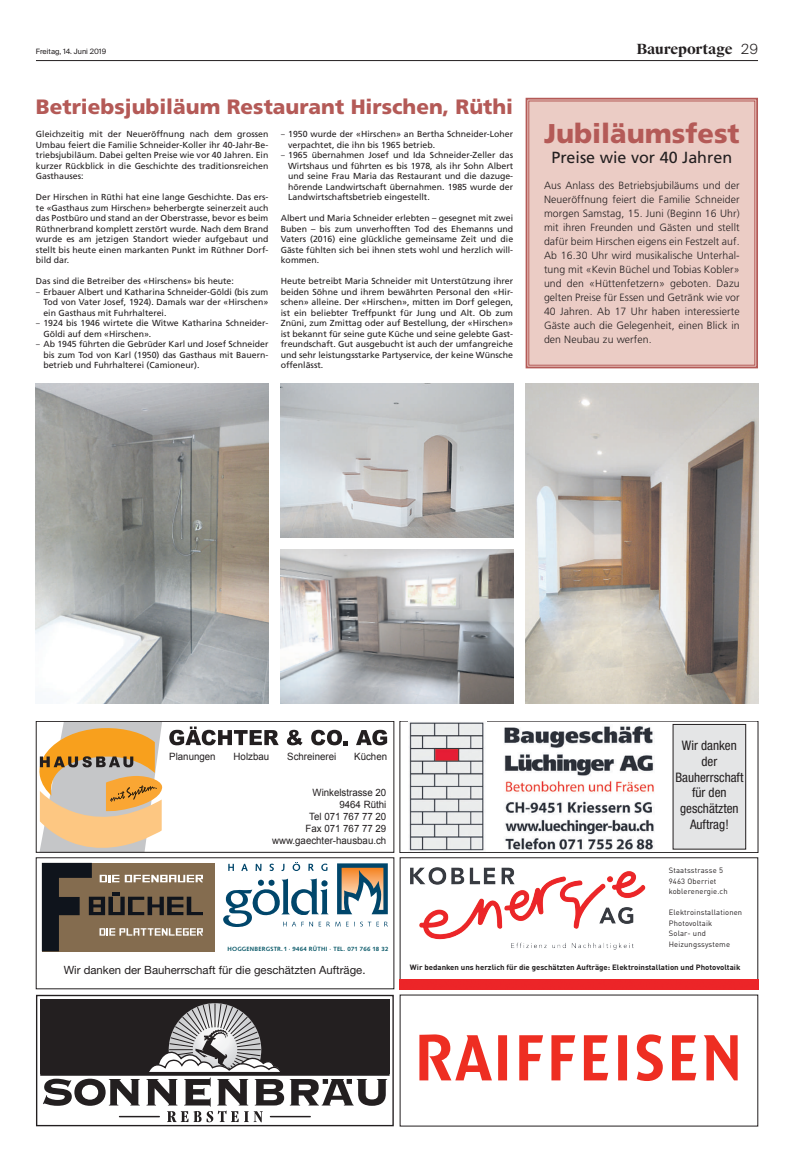
<style>
.page{position:relative;width:794px;height:1166px;background:#fff}
.page>*{position:absolute;margin:0;border:0;box-sizing:border-box;transform-origin:0 0}
.t1{font:900 27.12px "Frutiger";color:#b45a57}
.t2{font:900 20.74px "Frutiger";color:#b45a57}
.t3{font:16.1px "Frutiger";color:#231f20}
.t4{font:700 14px "Suisse Works";letter-spacing:-.01em;color:#231f20}
.t5{font:condensed 13.12px/15.8px "Helvetica Neue";color:#231f20;text-align:center}
.t6{font:11.38px "Helvetica Neue";color:#231f20}
.t7{font:300 10.5px/14px "Frutiger";letter-spacing:.01em;color:#231f20;text-align:justify}
.t8{font:10.06px/12.1px "Arial";color:#231f20;text-align:right}
.t9{font:8.75px/10.5px "Frutiger";color:#231f20;text-align:justify}
.t10{font:7.61px/10.5px "DIN Pro";letter-spacing:.02em;color:#231f20}
.t11{font:700 7.61px "DIN Pro";color:#231f20}
.t12{font:7.35px "Suisse Intl";color:#231f20}
.t13{font:700 6.12px "Syntax";letter-spacing:.04em;color:#005363}
.s1{font-family:"Suisse Intl";font-weight:300}
.s2{font-family:"Myriad Pro"}
</style>
<div class="page">
<hr style="left:36px;top:60px;width:722px;height:1px;background:#231f20">
<svg style="left:39px;top:723px;width:240px;height:127px"></svg>
<svg style="left:287px;top:730px;width:16px;height:15px"></svg>
<svg style="left:311px;top:730px;width:37px;height:15px"></svg>
<svg style="left:356px;top:730px;width:31px;height:15px"></svg>
<div style="left:36px;top:721px;width:358px;height:131px;border:1px solid #231f20"></div>
<div style="left:40px;top:999px;width:349px;height:74px;background:#231f20"></div>
<svg style="left:43px;top:1078px;width:97px;height:28px"></svg>
<svg style="left:290px;top:1079px;width:97px;height:27px"></svg>
<hr style="left:120px;top:1116px;width:39px;height:1px;background:#231f20">
<hr style="left:270px;top:1116px;width:40px;height:1px;background:#231f20">
<svg style="left:146px;top:1003px;width:138px;height:119px"></svg>
<svg style="left:40px;top:1072px;width:349px;height:4px"></svg>
<div style="left:36px;top:995px;width:358px;height:131px;border:1px solid #231f20"></div>
<img style="left:404px;top:858px;width:242px;height:92px">
<div style="left:400px;top:979px;width:358px;height:10px;background:#ec2528"></div>
<img style="left:409px;top:722px;width:75px;height:129px">
<img style="left:504px;top:726px;width:150px;height:124px">
<div style="left:673px;top:724px;width:72px;height:125px;background:#e4e5e6"></div>
<div style="left:672px;top:724px;width:74px;height:125px;border:1px solid #231f20"></div>
<div style="left:42px;top:863px;width:173px;height:88px;background:#846c4f"></div>
<svg style="left:42px;top:863px;width:161px;height:88px"></svg>
<svg style="left:223px;top:862px;width:165px;height:65px"></svg>
<div style="left:525px;top:97px;width:233px;height:272px;background:#ebccc5"></div>
<div style="left:528px;top:101px;width:227px;height:264px;border:1px solid #b45a57"></div>
<svg style="left:419px;top:1034px;width:318px;height:47px"></svg>
<img style="left:36px;top:383px;width:232px;height:320px">
<img style="left:281px;top:383px;width:232px;height:154px">
<img style="left:525px;top:383px;width:233px;height:320px">
<img style="left:281px;top:549px;width:232px;height:154px">
<p class="t12" style="left:36px;top:47px;width:72px">Freitag, 14. Juni 2019</p>
<h3 class="t4" style="left:636px;top:41px;width:123px">Baureportage <span class="s1">29</span></h3>
<h2 class="t2" style="left:36px;top:95px;width:479px">Betriebsjubiläum Restaurant Hirschen, Rüthi</h2>
<p class="t9" style="left:36px;top:129px;width:234px">Gleichzeitig mit der Neueröffnung nach dem grossen Umbau feiert die Familie Schneider-Koller ihr 40-Jahr-Be&shy;triebsjubiläum. Dabei gelten Preise wie vor 40 Jahren. Ein kurzer Rückblick in die Geschichte des traditionsreichen Gasthauses:</p>
<p class="t9" style="left:36px;top:192px;width:234px">Der Hirschen in Rüthi hat eine lange Geschichte. Das ers&shy;te «Gasthaus zum Hirschen» beherbergte seinerzeit auch das Postbüro und stand an der Oberstrasse, bevor es beim Rüthnerbrand komplett zerstört wurde. Nach dem Brand wurde es am jetzigen Standort wieder aufgebaut und stellt bis heute einen markanten Punkt im Rüthner Dorf&shy;bild dar.</p>
<p class="t9" style="left:36px;top:276px;width:199px">Das sind die Betreiber des «Hirschens» bis heute:</p>
<p class="t9" style="left:43px;top:287px;width:226px;text-indent:-7px"><span class="s2">–</span> Erbauer Albert und Katharina Schneider-Göldi (bis zum Tod von Vater Josef, 1924). Damals war der «Hirschen» ein Gasthaus mit Fuhrhalterei.</p>
<p class="t9" style="left:43px;top:318px;width:226px;text-indent:-7px"><span class="s2">–</span> 1924 bis 1946 wirtete die Witwe Katharina Schneider-<br>Göldi auf dem «Hirschen».</p>
<p class="t9" style="left:43px;top:339px;width:226px;text-indent:-7px"><span class="s2">–</span> Ab 1945 führten die Gebrüder Karl und Josef Schneider bis zum Tod von Karl (1950) das Gasthaus mit Bauern&shy;betrieb und Fuhrhalterei (Camioneur).</p>
<p class="t9" style="left:288px;top:129px;width:226px;text-indent:-7px"><span class="s2">–</span> 1950 wurde der «Hirschen» an Bertha Schneider-Loher verpachtet, die ihn bis 1965 betrieb.</p>
<p class="t9" style="left:288px;top:150px;width:226px;text-indent:-7px"><span class="s2">–</span> 1965 übernahmen Josef und Ida Schneider-Zeller das Wirtshaus und führten es bis 1978, als ihr Sohn Albert und seine Frau Maria das Restaurant und die dazuge&shy;hörende Landwirtschaft übernahmen. 1985 wurde der Landwirtschaftsbetrieb eingestellt.</p>
<p class="t9" style="left:281px;top:213px;width:234px">Albert und Maria Schneider erlebten – gesegnet mit zwei Buben – bis zum unverhofften Tod des Ehemanns und Vaters (2016) eine glückliche gemeinsame Zeit und die Gäste fühlten sich bei ihnen stets wohl und herzlich will&shy;kommen.</p>
<p class="t9" style="left:281px;top:276px;width:234px">Heute betreibt Maria Schneider mit Unterstützung ihrer beiden Söhne und ihrem bewährten Personal den «Hir&shy;schen» alleine. Der «Hirschen», mitten im Dorf gelegen, ist ein beliebter Treffpunkt für Jung und Alt. Ob zum Znüni, zum Zmittag oder auf Bestellung, der «Hirschen» ist bekannt für seine gute Küche und seine gelebte Gast&shy;freundschaft. Gut ausgebucht ist auch der umfangreiche und sehr leistungsstarke Partyservice, der keine Wünsche offenlässt.</p>
<h1 class="t1" style="left:544px;top:117px;width:197px">Jubiläumsfest</h1>
<h3 class="t3" style="left:551px;top:148px;width:182px">Preise wie vor 40 Jahren</h3>
<p class="t7" style="left:544px;top:179px;width:197px">Aus Anlass des Betriebsjubiläums und der Neueröffnung feiert die Familie Schneider morgen Samstag, 15. Juni (Beginn 16 Uhr) mit ihren Freunden und Gästen und stellt dafür beim Hirschen eigens ein Festzelt auf.<br>Ab 16.30 Uhr wird musikalische Unterhal&shy;tung mit «Kevin Büchel und Tobias Kobler» und den «Hüttenfetzern» geboten. Dazu gelten Preise für Essen und Getränk wie vor 40 Jahren. Ab 17 Uhr haben interessierte Gäste auch die Gelegenheit, einen Blick in den Neubau zu werfen.</p>
<p class="t8" style="left:169px;top:750px;width:48px">Planungen</p>
<p class="t8" style="left:234px;top:750px;width:37px">Holzbau</p>
<p class="t8" style="left:287px;top:750px;width:51px">Schreinerei</p>
<p class="t8" style="left:354px;top:750px;width:34px">Küchen</p>
<p class="t8" style="left:272px;top:786px;width:116px">Winkelstrasse 20<br>9464 Rüthi<br>Tel 071 767 77 20<br>Fax 071 767 77 29 www.gaechter-hausbau.ch</p>
<h3 class="t5" style="left:675px;top:737px;width:70px">Wir danken der<br>Bauherrschaft für den geschätzten<br>Auftrag!</h3>
<p class="t13" style="left:227px;top:945px;width:162px">HOGGENBERGSTR.1 · 9464 RÜTHI · TEL. 071 766 18 32</p>
<h3 class="t6" style="left:64px;top:963px;width:303px">Wir danken der Bauherrschaft für die geschätzten Aufträge.</h3>
<p class="t10" style="left:669px;top:864px;width:60px">Staatsstrasse 5<br>9463 Oberriet koblerenergie.ch</p>
<p class="t10" style="left:669px;top:906px;width:75px">Elektroinstallationen<br>Photovoltaik<br>Solar- und<br>Heizungssysteme</p>
<p class="t11" style="left:410px;top:961px;width:332px">Wir bedanken uns herzlich für die geschätzten Aufträge: Elektroinstallation und Photovoltaik</p>
</div>
